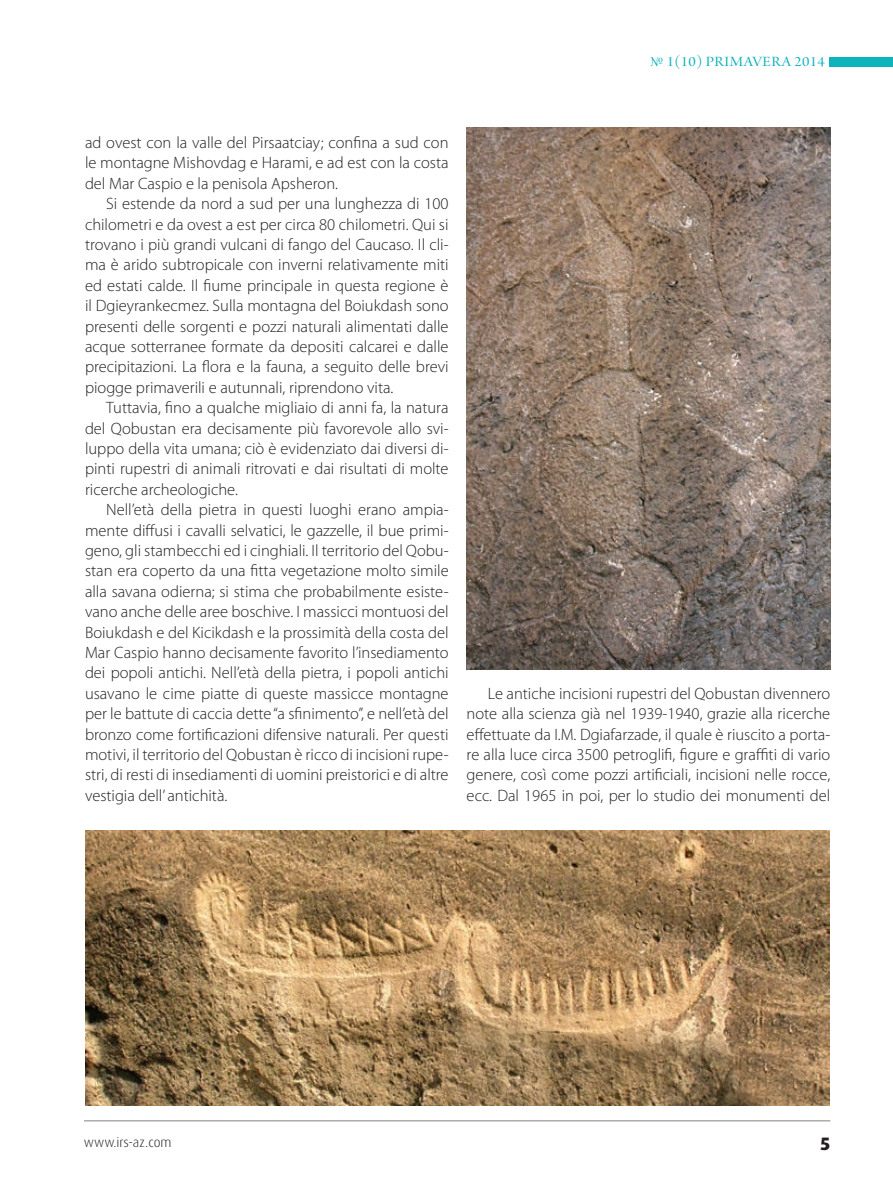
<style>
.page{position:relative;width:893px;height:1191px;background:#fff}
.page>*{position:absolute;margin:0;border:0;box-sizing:border-box;transform-origin:0 0}
.t1{font:800 18px "Dax Pro";color:#231f20}
.t2{font:300 16.5px/20.4px "Myriad Pro";color:#231f20;text-align:justify}
.t3{font:15px "Arno Pro Display";letter-spacing:.03em;color:#0eb2bc;scale:1.1 1}
.t4{font:300 13.5px "Dax Pro";color:#231f20}
</style>
<div class="page">
<hr style="left:84px;top:1120px;width:746px;height:1px;background:#808285">
<img style="left:85px;top:831px;width:744px;height:274px">
<img style="left:467px;top:128px;width:363px;height:541px">
<div style="left:829px;top:57px;width:64px;height:9px;background:#0eb2bc"></div>
<p class="t3" style="left:650px;top:52px;width:160px">№ 1(10) PRIMAVERA 2014</p>
<p class="t2" style="left:85px;top:133px;width:365px">ad ovest con la valle del Pirsaat ciay; confina a sud con le montagne Mishovdag e Harami, e ad est con la costa del Mar Caspio e la penisola Apsheron.</p>
<p class="t2" style="left:85px;top:195px;width:365px;text-indent:21px">Si estende da nord a sud per una lunghezza di 100 chilometri e da ovest a est per circa 80 chilometri. Qui si trov ano i più grandi vulcani di fango del Caucaso. Il cli&shy;ma è a rido subtropicale con inverni relativamente miti ed estati calde. Il fiume princi pale in questa regione è il Dgieyrankecmez. Sulla montagna d el Boiukdash sono presenti delle sorgenti e pozzi naturali alimentati dalle acque sotterranee formate da depositi calcarei e dalle precipitazioni. La flora e la fa una, a seguito delle brevi piogge primaverili e autunnali, riprendono vita.</p>
<p class="t2" style="left:85px;top:399px;width:365px;text-indent:21px">Tuttavia, fino a qualche migliaio di anni fa, la natura del Qobustan era decisamente più favorevole allo svi&shy;luppo della vita umana; ciò è evidenziato dai diversi di&shy;pinti rupestri di animali ritrovati e dai risultati di molte ricerche archeologiche.</p>
<p class="t2" style="left:85px;top:501px;width:365px;text-indent:21px">Nell’età della pietra in questi luoghi erano ampia&shy;mente diffusi i cavalli selvatici, le gazzelle, il bue primi&shy;geno, gli stambecchi ed i cinghiali. Il territorio del Qobu&shy;st an era coperto da una fitta vegetazione molto simile alla savana odierna; si stima che probabilmente esiste&shy;vano anche delle aree boschive. I massicci montuosi del Boiukdash e del Kicikdash e la prossimità della costa del Mar Caspio hanno decisamente favorito l’insediamento dei popoli antichi. Nell’età della pietra, i p opoli antichi usavano le cime piatte di queste massicce montagne per le battute di caccia dette “a sfinimento”, e nell’età del bronzo come fortificazioni difensive naturali. Per questi motivi, il territor io del Qobustan è ricco di incisioni rupe&shy;stri, di resti di insediamenti di uomini preistorici e di altre vestigia dell’ antichità.</p>
<p class="t2" style="left:467px;top:684px;width:365px;text-indent:21px">Le antiche incisioni rupestri del Qobustan divennero note alla scienza già nel 1939-1940, grazie alla ricerche effettuate da I.M. Dgiafarzade, il quale è riuscito a porta&shy;re alla luce circa 3500 petroglifi, figure e graffiti di vario genere, così come pozzi artificiali, incisioni nelle rocce, ecc. Dal 1965 in poi, per lo studio dei monu menti del</p>
<p class="t4" style="left:84px;top:1135px;width:89px">www.irs-az.com</p>
<p class="t1" style="left:820px;top:1135px;width:11px">5</p>
</div>
